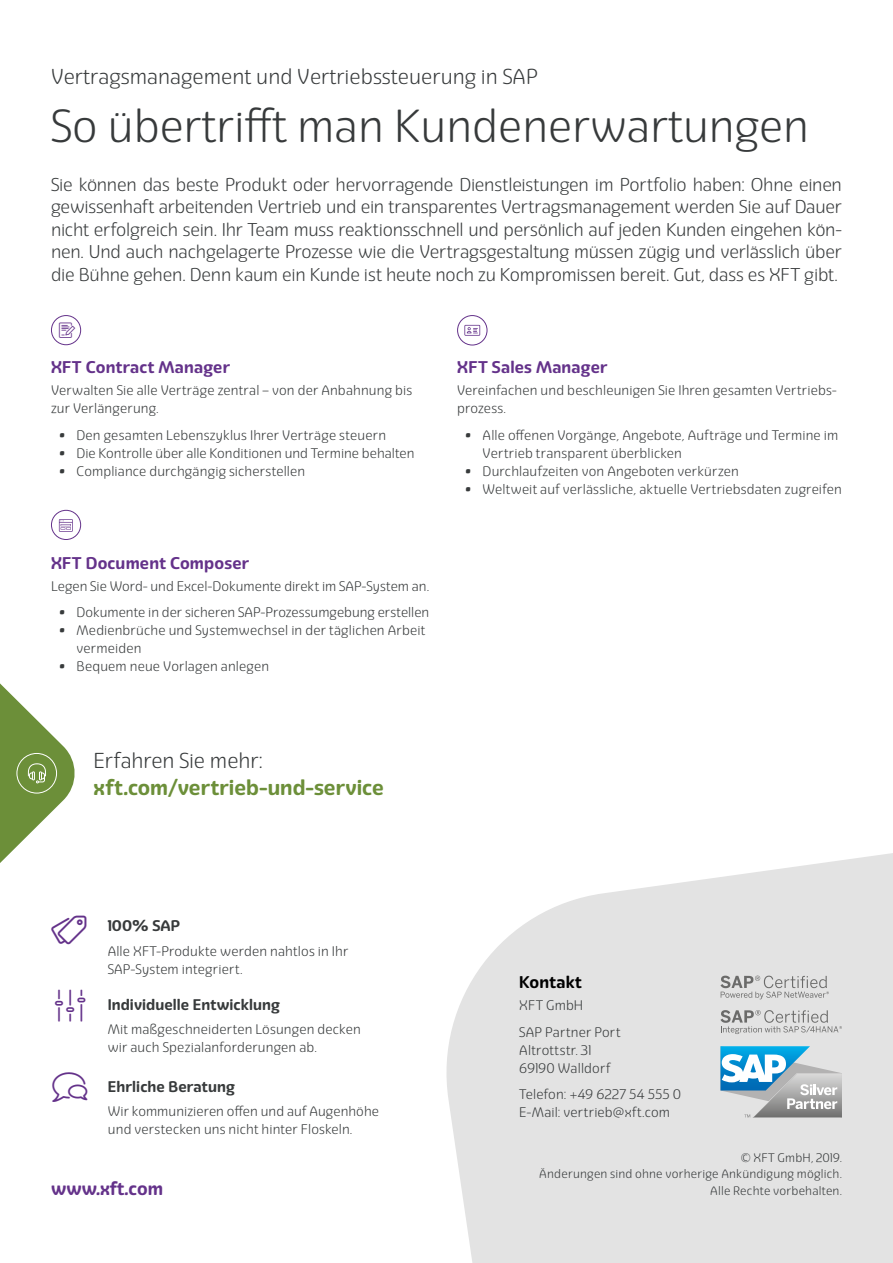
<style>
.page{position:relative;width:893px;height:1263px;background:#fff}
.page>*{position:absolute;margin:0;border:0;box-sizing:border-box;transform-origin:0 0}
.t1{font:300 45px "Eigerdals";color:#373a3b}
.t2{font:34.95px "Linearicons";color:#64328a}
.t3{font:31.95px "Linearicons";color:#64328a}
.t4{font:300 21px "Eigerdals";color:#373a3b}
.t5{font:700 21px "Eigerdals";color:#6c8f39}
.t6{font:300 18px/22.5px "Eigerdals";letter-spacing:-.01em;color:#373a3b;text-align:justify}
.t7{font:700 18px "Eigerdals";color:#64328a}
.t8{font:700 16.5px "Eigerdals";letter-spacing:.01em;color:#64328a}
.t9{font:700 16.5px "Eigerdals";letter-spacing:.01em;color:#000}
.t10{font:700 15px "Eigerdals";letter-spacing:.005em;color:#373a3b}
.t11{font:300 13.5px/18px "Eigerdals";letter-spacing:.005em;color:#373a3b}
.t12{font:300 12px/16.5px "Eigerdals";letter-spacing:.015em;color:#373a3b;text-align:right}
.s1{font-weight:700;font-size:18px}
</style>
<div class="page">
<div style="left:51px;top:315px;width:30px;height:30px;border:1px solid #64328a;border-radius:50%"></div>
<svg style="left:446px;top:853px;width:447px;height:410px;background:#e6e6e6"></svg>
<svg style="left:720px;top:975px;width:109px;height:24px;background:#c8c8c8"></svg>
<svg style="left:720px;top:1046px;width:122px;height:71px"></svg>
<svg style="left:720px;top:1010px;width:122px;height:24px;background:#c9c9c9"></svg>
<svg style="left:0;top:683px;width:75px;height:180px"></svg>
<div style="left:457px;top:315px;width:30px;height:30px;border:1px solid #64328a;border-radius:50%"></div>
<svg style="left:464px;top:325px;width:16px;height:11px"></svg>
<div style="left:51px;top:510px;width:30px;height:30px;border:1px solid #64328a;border-radius:50%"></div>
<svg style="left:59px;top:519px;width:14px;height:13px"></svg>
<h3 class="t4" style="left:51px;top:64px;width:488px">Vertragsmanagement und Vertriebssteuerung in SAP</h3>
<h1 class="t1" style="left:51px;top:100px;width:759px">So übertrifft man Kundenerwartungen</h1>
<p class="t6" style="left:51px;top:173px;width:792px">Sie können das beste Produkt oder hervorragende Dienstleistungen im Portfolio haben: Ohne einen gewissenhaft arbeitenden Vertrieb und ein transparentes Vertragsmanagement werden Sie auf Dauer nicht erfolgreich sein. Ihr Team muss reaktionsschnell und persönlich auf jeden Kunden eingehen kön&shy;nen. Und auch nachgelagerte Prozesse wie die Vertragsgestaltung müssen zügig und verlässlich über die Bühne gehen. Denn kaum ein Kunde ist heute noch zu Kompromissen bereit. Gut, dass es XFT gibt.</p>
<p class="t8" style="left:51px;top:357px;width:181px">XFT Contract Manager</p>
<p class="t11" style="left:51px;top:381px;width:363px">Verwalten Sie alle Verträge zentral – von der Anbahnung bis zur Verlängerung.</p>
<p class="t11" style="left:60px;top:426px;width:328px"><span class="s1">•</span> Den gesamten Lebenszyklus Ihrer Verträge steuern</p>
<p class="t11" style="left:60px;top:444px;width:356px"><span class="s1">•</span> Die Kontrolle über alle Konditionen und Termine behalten</p>
<p class="t11" style="left:60px;top:462px;width:247px"><span class="s1">•</span> Compliance durchgängig sicherstellen</p>
<p class="t8" style="left:51px;top:553px;width:200px">XFT Document Composer</p>
<p class="t11" style="left:51px;top:577px;width:380px">Legen Sie Word- und Excel-Dokumente direkt im SAP-System an.</p>
<p class="t11" style="left:60px;top:604px;width:371px"><span class="s1">•</span> Dokumente in der sicheren SAP-Prozessumgebung erstellen</p>
<p class="t11" style="left:77px;top:622px;width:350px;text-indent:-17px"><span class="s1">•</span> Medienbrüche und Systemwechsel in der täglichen Arbeit vermeiden</p>
<p class="t11" style="left:60px;top:658px;width:211px"><span class="s1">•</span> Bequem neue Vorlagen anlegen</p>
<p class="t8" style="left:457px;top:357px;width:152px">XFT Sales Manager</p>
<p class="t11" style="left:457px;top:382px;width:381px">Vereinfachen und beschleunigen Sie Ihren gesamten Vertriebs&shy;prozess.</p>
<p class="t11" style="left:483px;top:426px;width:357px;text-indent:-17px"><span class="s1">•</span> Alle offenen Vorgänge, Angebote, Aufträge und Termine im<br>Vertrieb transparent überblicken</p>
<p class="t11" style="left:466px;top:462px;width:275px"><span class="s1">•</span> Durchlaufzeiten von Angeboten verkürzen</p>
<p class="t11" style="left:466px;top:480px;width:378px"><span class="s1">•</span> Weltweit auf verlässliche, aktuelle Vertriebsdaten zugreifen</p>
<h3 class="t4" style="left:94px;top:748px;width:171px">Erfahren Sie mehr:</h3>
<h3 class="t5" style="left:94px;top:774px;width:292px">xft.com/vertrieb-und-service</h3>
<h3 class="t3" style="left:55px;top:990px;width:33px">❑◆●</h3>
<p class="t10" style="left:108px;top:917px;width:74px">100% SAP</p>
<p class="t11" style="left:108px;top:942px;width:242px">Alle XFT-Produkte werden nahtlos in Ihr<br>SAP-System integriert.</p>
<p class="t10" style="left:108px;top:996px;width:174px">Individuelle Entwicklung</p>
<p class="t11" style="left:108px;top:1021px;width:255px">Mit maßgeschneiderten Lösungen decken wir auch Spezialanforderungen ab.</p>
<h2 class="t2" style="left:52px;top:1069px;width:36px">◆●▲</h2>
<p class="t10" style="left:108px;top:1077px;width:128px">Ehrliche Beratung</p>
<p class="t11" style="left:108px;top:1102px;width:273px">Wir kommunizieren offen und auf Augenhöhe und verstecken uns nicht hinter Floskeln.</p>
<h3 class="t7" style="left:51px;top:1178px;width:114px">www.xft.com</h3>
<p class="t9" style="left:519px;top:972px;width:64px">Kontakt</p>
<p class="t11" style="left:519px;top:992px;width:103px;line-height:26.5px">XFT GmbH<br>SAP Partner Port</p>
<p class="t11" style="left:519px;top:1041px;width:92px">Altrottstr. 31<br>69190 Walldorf</p>
<p class="t11" style="left:519px;top:1085px;width:164px">Telefon: +49 6227 54 555 0<br>E-Mail: vertrieb@xft.com</p>
<p class="t12" style="left:539px;top:1149px;width:304px">© XFT GmbH, 2019.<br>Änderungen sind ohne vorherige Ankündigung möglich.<br>Alle Rechte vorbehalten.</p>
</div>
